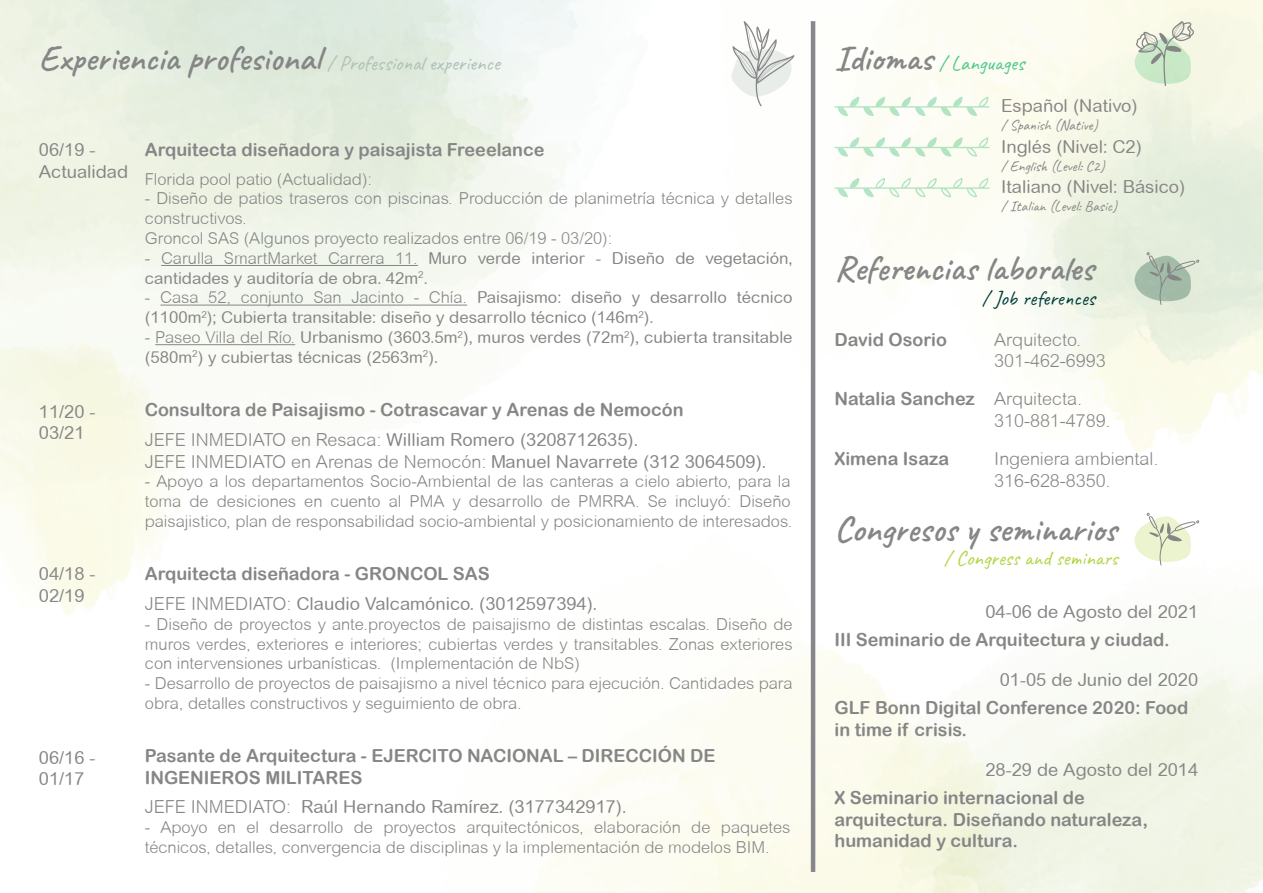
<style>
.page{position:relative;width:1263px;height:893px;background:#fff}
.page>*{position:absolute;margin:0;border:0;box-sizing:border-box;transform-origin:0 0}
.t1{font:600 36px "Caveat";color:#868686}
.t2{font:21px "Caveat";color:#aec1b5}
.t3{font:21px "Caveat";color:#b2d642}
.t4{font:21px "Caveat";color:#4ec888}
.t5{font:21px "Caveat";color:#004039}
.t6{font:18px/21.6px "Arial Rounded MT Bold";color:#868686}
.t7{font:18px/21.6px "Arial Rounded MT";color:#868686}
.t8{font:300 18px/21.6px "Arial Rounded MT";color:#868686}
.t9{font:300 16.5px/19.8px "Arial Rounded MT";color:#868686}
.t10{font:16.5px/19.8px "Arial Rounded MT";color:#868686}
.t11{font:15px "Caveat";color:#868686}
.s1{font-weight:600;font-size:36px;color:#868686}
.s2{font-weight:300}
</style>
<div class="page">
<hr style="left:811px;top:21px;width:4px;height:851px;background:#87868a">
<svg style="left:731px;top:21px;width:63px;height:85px"></svg>
<hr style="left:161px;top:265px;width:257px;height:1px;background:#868686">
<hr style="left:160px;top:305px;width:307px;height:1px;background:#868686">
<hr style="left:155px;top:344px;width:140px;height:1px;background:#868686">
<svg style="left:1135px;top:21px;width:59px;height:65px;background:#d2e0ca"></svg>
<svg style="left:834px;top:97px;width:155px;height:19px"></svg>
<svg style="left:834px;top:137px;width:155px;height:20px"></svg>
<svg style="left:834px;top:178px;width:155px;height:19px"></svg>
<svg style="left:1135px;top:252px;width:64px;height:53px;background:#bacab9"></svg>
<svg style="left:1135px;top:513px;width:64px;height:52px"></svg>
<p class="t2" style="left:39px;top:50px;width:462px"><span class="s1">Experiencia profesional</span> / Professional experience</p>
<p class="t7" style="left:39px;top:139px;width:58px">06/19 -</p>
<p class="t6" style="left:145px;top:139px;width:401px">Arquitecta diseñadora y paisajista Freeelance</p>
<p class="t7" style="left:39px;top:160px;width:91px">Actualidad</p>
<p class="t9" style="left:145px;top:169px;width:229px">Florida pool patio (Actualidad):</p>
<p class="t9" style="left:145px;top:189px;width:649px">- Diseño de patios traseros con piscinas. Producción de planimetría técnica y detalles constructivos.<br>Groncol SAS (Algunos proyecto realizados entre 06/19 - 03/20):</p>
<p class="t10" style="left:145px;top:248px;width:649px"><span class="s2">- Carulla SmartMarket Carrera 11.</span> Muro verde interior - Diseño de vegetación, cantidades y auditoría de obra. 42m<sup>2</sup>.</p>
<p class="t10" style="left:145px;top:288px;width:649px">- <span class="s2">Casa 52, conjunto San Jacinto - Chía.</span> Paisajismo: diseño y desarrollo técnico (1100m<sup>2</sup>); Cubierta transitable: diseño y desarrollo técnico (146m<sup>2</sup>).</p>
<p class="t10" style="left:145px;top:327px;width:649px"><span class="s2">- Paseo Villa del Río.</span> Urbanismo (3603.5m<sup>2</sup>), muros verdes (72m<sup>2</sup>), cubierta transitable (580m<sup>2</sup>) y cubiertas técnicas (2563m<sup>2</sup>).</p>
<p class="t7" style="left:39px;top:400px;width:58px">11/20 -</p>
<p class="t6" style="left:145px;top:399px;width:540px">Consultora de Paisajismo - Cotrascavar y Arenas de Nemocón</p>
<p class="t7" style="left:39px;top:422px;width:47px">03/21</p>
<p class="t7" style="left:145px;top:429px;width:623px"><span class="s2">JEFE INMEDIATO en Resaca:</span> William Romero (3208712635).<br><span class="s2">JEFE INMEDIATO en Arenas de Nemocón:</span> Manuel Navarrete (312 3064509).</p>
<p class="t9" style="left:145px;top:472px;width:649px;text-align:justify">- Apoyo a los departamentos Socio-Ambiental de las canteras a cielo abierto, para la toma de desiciones en cuento al PMA y desarrollo de PMRRA. Se incluyó: Diseño paisajistico, plan de responsabilidad socio-ambiental y posicionamiento de interesados.</p>
<p class="t7" style="left:39px;top:563px;width:58px">04/18 -</p>
<p class="t6" style="left:145px;top:563px;width:346px">Arquitecta diseñadora - GRONCOL SAS</p>
<p class="t7" style="left:39px;top:585px;width:47px">02/19</p>
<p class="t7" style="left:145px;top:593px;width:454px"><span class="s2">JEFE INMEDIATO:</span> Claudio Valcamónico. (3012597394).</p>
<p class="t9" style="left:145px;top:614px;width:649px;text-align:justify">- Diseño de proyectos y ante.proyectos de paisajismo de distintas escalas. Diseño de muros verdes, exteriores e interiores; cubiertas verdes y transitables. Zonas exteriores con intervensiones urbanísticas. (Implementación de NbS)</p>
<p class="t9" style="left:145px;top:673px;width:649px">- Desarrollo de proyectos de paisajismo a nivel técnico para ejecución. Cantidades para obra, detalles constructivos y seguimiento de obra.</p>
<p class="t7" style="left:39px;top:746px;width:58px">06/16 -<br>01/17</p>
<p class="t6" style="left:145px;top:745px;width:572px">Pasante de Arquitectura - EJERCITO NACIONAL – DIRECCIÓN DE<br>INGENIEROS MILITARES</p>
<p class="t7" style="left:145px;top:796px;width:483px"><span class="s2">JEFE INMEDIATO:</span> Raúl Hernando Ramírez. (3177342917).</p>
<p class="t9" style="left:145px;top:817px;width:647px">- Apoyo en el desarrollo de proyectos arquitectónicos, elaboración de paquetes técnicos, detalles, convergencia de disciplinas y la implementación de modelos BIM.</p>
<p class="t4" style="left:834px;top:50px;width:191px"><span class="s1">Idiomas</span> / Languages</p>
<p class="t7" style="left:1001px;top:95px;width:138px">Español (Nativo)</p>
<p class="t11" style="left:1001px;top:116px;width:98px">/ Spanish (Native)</p>
<p class="t7" style="left:1001px;top:136px;width:142px">Inglés (Nivel: C2)</p>
<p class="t11" style="left:1001px;top:156px;width:105px">/ English (Level: C2)</p>
<p class="t7" style="left:1001px;top:176px;width:186px">Italiano (Nivel: Básico)</p>
<p class="t11" style="left:1001px;top:197px;width:117px">/ Italian (Level: Basic)</p>
<h1 class="t1" style="left:834px;top:246px;width:261px">Referencias laborales</h1>
<p class="t5" style="left:982px;top:285px;width:114px">/ Job references</p>
<p class="t8" style="left:994px;top:328px;width:113px">Arquitecto.<br>301-462-6993</p>
<p class="t6" style="left:834px;top:328px;width:114px">David Osorio</p>
<p class="t6" style="left:834px;top:388px;width:142px">Natalia Sanchez</p>
<p class="t6" style="left:834px;top:448px;width:116px">Ximena Isaza</p>
<p class="t8" style="left:994px;top:388px;width:118px">Arquitecta.<br>310-881-4789.</p>
<p class="t8" style="left:994px;top:448px;width:166px">Ingeniera ambiental.<br>316-628-8350.</p>
<h1 class="t1" style="left:834px;top:506px;width:284px">Congresos y seminarios</h1>
<p class="t3" style="left:944px;top:545px;width:175px">/ Congress and seminars</p>
<p class="t7" style="left:985px;top:601px;width:214px">04-06 de Agosto del 2021</p>
<p class="t6" style="left:834px;top:628px;width:337px">III Seminario de Arquitectura y ciudad.</p>
<p class="t7" style="left:1000px;top:669px;width:200px">01-05 de Junio del 2020</p>
<p class="t6" style="left:834px;top:697px;width:355px">GLF Bonn Digital Conference 2020: Food in time if crisis.</p>
<p class="t7" style="left:985px;top:759px;width:214px">28-29 de Agosto del 2014</p>
<p class="t6" style="left:834px;top:787px;width:315px">X Seminario internacional de arquitectura. Diseñando naturaleza, humanidad y cultura.</p>
</div>
